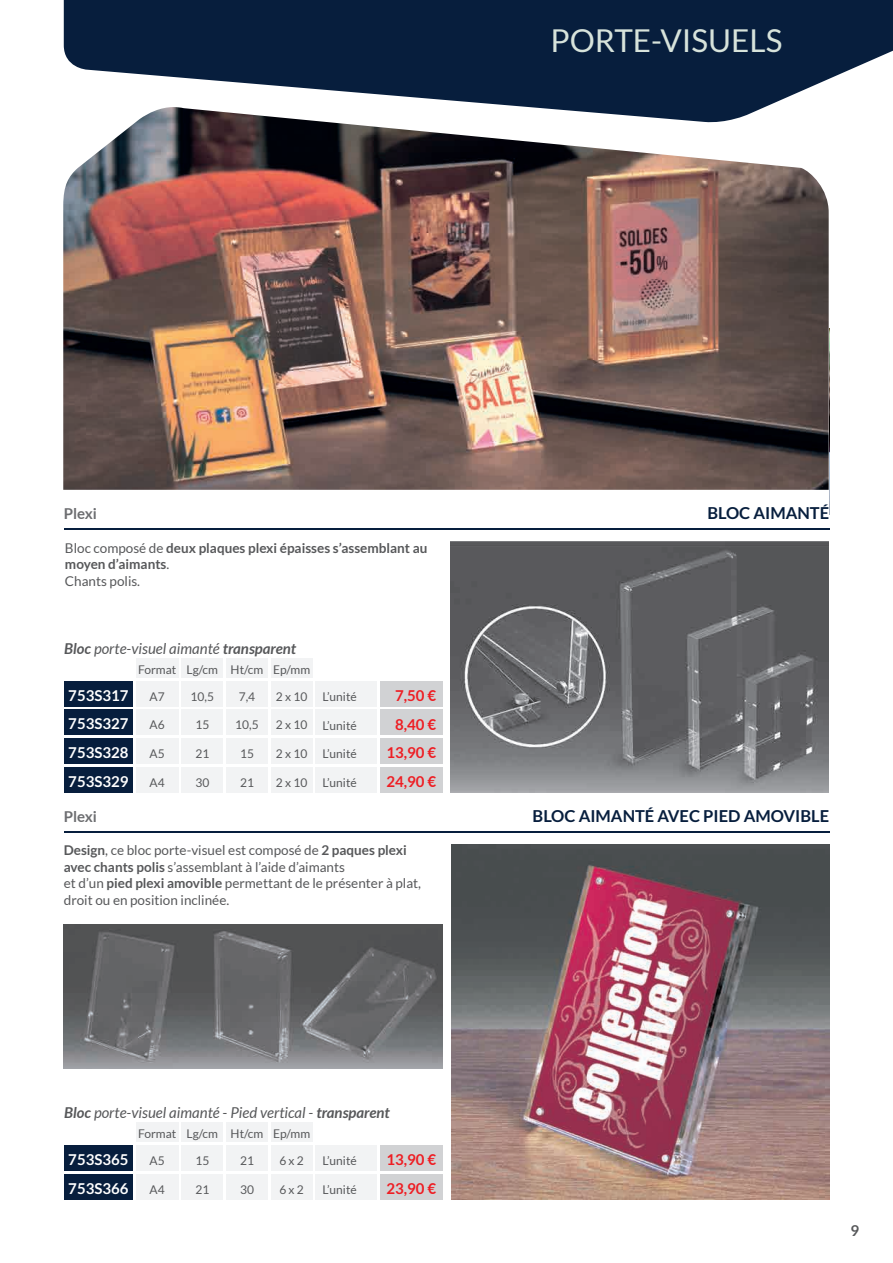
<style>
.page{position:relative;width:893px;height:1263px;background:#fff}
.page>*{position:absolute;margin:0;border:0;box-sizing:border-box;transform-origin:0 0}
.t1{font:31.5px "Lato";color:#d7e3db}
.t2{font:700 16.5px "Lato";color:#071e3d}
.t3{font:italic 15px "Lato";color:#57585a}
.t4{font:700 15px "Lato";color:#fff}
.t5{font:700 15px "Lato";color:#ee1d23}
.t6{font:700 15px "Lato";color:#6c6d70}
.t7{font:700 15px "Lato";color:#57585a}
.t8{font:13.5px/16.5px "Lato";color:#57585a}
.t9{font:700 13.5px/16.5px "Lato";color:#57585a}
.t10{font:12px "Lato";color:#57585a}
.s1{font-weight:400}
.s2{font-weight:700}
</style>
<div class="page">
<svg style="left:64px;top:0;width:829px;height:107px;background:#2a3e59"></svg>
<img style="left:63px;top:107px;width:766px;height:383px">
<img style="left:829px;top:329px;width:1px;height:185px">
<img style="left:451px;top:844px;width:378px;height:355px">
<hr style="left:64px;top:831px;width:765px;height:2px;background:#071e3d">
<img style="left:450px;top:542px;width:378px;height:250px">
<hr style="left:64px;top:529px;width:765px;height:1px;background:#071e3d">
<div style="left:380px;top:1145px;width:62px;height:26px;background:#d1d2d4"></div>
<div style="left:136px;top:1123px;width:42px;height:19px;background:#f2f3f4"></div>
<div style="left:182px;top:1123px;width:41px;height:19px;background:#f2f3f4"></div>
<div style="left:226px;top:1123px;width:42px;height:19px;background:#f2f3f4"></div>
<div style="left:271px;top:1123px;width:41px;height:19px;background:#f2f3f4"></div>
<div style="left:136px;top:1145px;width:42px;height:26px;background:#f2f3f4"></div>
<div style="left:316px;top:1145px;width:61px;height:26px;background:#f2f3f4"></div>
<div style="left:182px;top:1145px;width:41px;height:26px;background:#f2f3f4"></div>
<div style="left:226px;top:1145px;width:42px;height:26px;background:#f2f3f4"></div>
<div style="left:271px;top:1145px;width:41px;height:26px;background:#f2f3f4"></div>
<div style="left:380px;top:1174px;width:62px;height:25px;background:#d1d2d4"></div>
<div style="left:136px;top:1174px;width:42px;height:25px;background:#f2f3f4"></div>
<div style="left:316px;top:1174px;width:61px;height:25px;background:#f2f3f4"></div>
<div style="left:182px;top:1174px;width:41px;height:25px;background:#f2f3f4"></div>
<div style="left:226px;top:1174px;width:42px;height:25px;background:#f2f3f4"></div>
<div style="left:271px;top:1174px;width:41px;height:25px;background:#f2f3f4"></div>
<div style="left:64px;top:1174px;width:69px;height:25px;background:#071e3d"></div>
<div style="left:64px;top:1145px;width:69px;height:26px;background:#071e3d"></div>
<div style="left:136px;top:681px;width:42px;height:25px;background:#f2f3f4"></div>
<div style="left:316px;top:681px;width:61px;height:25px;background:#f2f3f4"></div>
<div style="left:380px;top:681px;width:62px;height:25px;background:#d1d2d4"></div>
<div style="left:182px;top:681px;width:41px;height:25px;background:#f2f3f4"></div>
<div style="left:226px;top:681px;width:42px;height:25px;background:#f2f3f4"></div>
<div style="left:271px;top:681px;width:41px;height:25px;background:#f2f3f4"></div>
<div style="left:136px;top:658px;width:42px;height:20px;background:#f2f3f4"></div>
<div style="left:182px;top:658px;width:41px;height:20px;background:#f2f3f4"></div>
<div style="left:226px;top:658px;width:42px;height:20px;background:#f2f3f4"></div>
<div style="left:271px;top:658px;width:41px;height:20px;background:#f2f3f4"></div>
<div style="left:136px;top:738px;width:42px;height:26px;background:#f2f3f4"></div>
<div style="left:316px;top:738px;width:61px;height:26px;background:#f2f3f4"></div>
<div style="left:380px;top:738px;width:62px;height:26px;background:#d1d2d4"></div>
<div style="left:182px;top:738px;width:41px;height:26px;background:#f2f3f4"></div>
<div style="left:226px;top:738px;width:42px;height:26px;background:#f2f3f4"></div>
<div style="left:271px;top:738px;width:41px;height:26px;background:#f2f3f4"></div>
<div style="left:136px;top:710px;width:42px;height:25px;background:#f2f3f4"></div>
<div style="left:316px;top:710px;width:61px;height:25px;background:#f2f3f4"></div>
<div style="left:380px;top:710px;width:62px;height:25px;background:#d1d2d4"></div>
<div style="left:182px;top:710px;width:41px;height:25px;background:#f2f3f4"></div>
<div style="left:226px;top:710px;width:42px;height:25px;background:#f2f3f4"></div>
<div style="left:271px;top:710px;width:41px;height:25px;background:#f2f3f4"></div>
<div style="left:136px;top:767px;width:42px;height:25px;background:#f2f3f4"></div>
<div style="left:316px;top:767px;width:61px;height:25px;background:#f2f3f4"></div>
<div style="left:380px;top:767px;width:62px;height:25px;background:#d1d2d4"></div>
<div style="left:182px;top:767px;width:41px;height:25px;background:#f2f3f4"></div>
<div style="left:226px;top:767px;width:42px;height:25px;background:#f2f3f4"></div>
<div style="left:271px;top:767px;width:41px;height:25px;background:#f2f3f4"></div>
<div style="left:64px;top:710px;width:69px;height:25px;background:#071e3d"></div>
<div style="left:64px;top:681px;width:69px;height:25px;background:#071e3d"></div>
<div style="left:64px;top:767px;width:69px;height:25px;background:#071e3d"></div>
<div style="left:64px;top:738px;width:69px;height:26px;background:#071e3d"></div>
<img style="left:64px;top:924px;width:378px;height:145px">
<h1 class="t1" style="left:550px;top:23px;width:233px">PORTE-VISUELS</h1>
<p class="t6" style="left:64px;top:505px;width:35px">Plexi</p>
<p class="t2" style="left:707px;top:504px;width:123px">BLOC AIMANTÉ</p>
<p class="t9" style="left:65px;top:539px;width:364px"><span class="s1">Bloc composé de</span> deux plaques plexi épaisses s’assemblant au moyen d’aimants<span class="s1">.<br>Chants polis.</span></p>
<p class="t3" style="left:64px;top:640px;width:234px"><span class="s2">Bloc</span> porte-visuel aimanté <span class="s2">transparent</span></p>
<p class="t10" style="left:150px;top:690px;width:17px">A7</p>
<p class="t10" style="left:191px;top:690px;width:25px">10,5</p>
<p class="t10" style="left:239px;top:690px;width:18px">7,4</p>
<p class="t10" style="left:276px;top:690px;width:33px">2 x 10</p>
<p class="t10" style="left:323px;top:690px;width:36px">L’unité</p>
<p class="t5" style="left:395px;top:687px;width:43px">7,50 €</p>
<p class="t10" style="left:138px;top:663px;width:174px">Format Lg/cm Ht/cm Ep/mm</p>
<p class="t4" style="left:68px;top:686px;width:62px">753S317</p>
<p class="t4" style="left:68px;top:715px;width:62px">753S327</p>
<p class="t10" style="left:150px;top:718px;width:17px">A6</p>
<p class="t10" style="left:195px;top:718px;width:15px">15</p>
<p class="t10" style="left:235px;top:718px;width:25px">10,5</p>
<p class="t10" style="left:276px;top:718px;width:33px">2 x 10</p>
<p class="t10" style="left:323px;top:718px;width:36px">L’unité</p>
<p class="t5" style="left:395px;top:715px;width:43px">8,40 €</p>
<p class="t4" style="left:68px;top:744px;width:62px">753S328</p>
<p class="t10" style="left:150px;top:747px;width:17px">A5</p>
<p class="t10" style="left:195px;top:747px;width:15px">21</p>
<p class="t10" style="left:240px;top:747px;width:15px">15</p>
<p class="t10" style="left:276px;top:747px;width:33px">2 x 10</p>
<p class="t10" style="left:323px;top:747px;width:36px">L’unité</p>
<p class="t5" style="left:386px;top:744px;width:51px">13,90 €</p>
<p class="t4" style="left:68px;top:773px;width:62px">753S329</p>
<p class="t10" style="left:150px;top:776px;width:17px">A4</p>
<p class="t10" style="left:195px;top:776px;width:15px">30</p>
<p class="t10" style="left:240px;top:776px;width:15px">21</p>
<p class="t10" style="left:276px;top:776px;width:33px">2 x 10</p>
<p class="t10" style="left:323px;top:776px;width:36px">L’unité</p>
<p class="t5" style="left:386px;top:773px;width:51px">24,90 €</p>
<p class="t6" style="left:64px;top:808px;width:35px">Plexi</p>
<p class="t2" style="left:533px;top:806px;width:298px">BLOC AIMANTÉ AVEC PIED AMOVIBLE</p>
<p class="t8" style="left:64px;top:842px;width:359px"><span class="s2">Design</span>, ce bloc porte-visuel est composé de <span class="s2">2 paques plexi avec chants polis</span> s’assemblant à l’aide d’aimants<br>et d’un <span class="s2">pied plexi amovible</span> permettant de le présenter à plat, droit ou en position inclinée.</p>
<p class="t3" style="left:64px;top:1104px;width:327px"><span class="s2">Bloc</span> porte-visuel aimanté - Pied vertical - <span class="s2">transparent</span></p>
<p class="t5" style="left:386px;top:1151px;width:51px">13,90 €</p>
<p class="t10" style="left:138px;top:1127px;width:174px">Format Lg/cm Ht/cm Ep/mm</p>
<p class="t10" style="left:150px;top:1154px;width:17px">A5</p>
<p class="t10" style="left:195px;top:1154px;width:15px">15</p>
<p class="t10" style="left:240px;top:1154px;width:15px">21</p>
<p class="t10" style="left:279px;top:1154px;width:26px">6 x 2</p>
<p class="t10" style="left:323px;top:1154px;width:36px">L’unité</p>
<p class="t4" style="left:68px;top:1151px;width:62px">753S365</p>
<p class="t4" style="left:68px;top:1179px;width:62px">753S366</p>
<p class="t10" style="left:150px;top:1182px;width:17px">A4</p>
<p class="t10" style="left:195px;top:1182px;width:15px">21</p>
<p class="t10" style="left:240px;top:1182px;width:15px">30</p>
<p class="t10" style="left:279px;top:1182px;width:26px">6 x 2</p>
<p class="t10" style="left:323px;top:1183px;width:36px">L’unité</p>
<p class="t5" style="left:386px;top:1180px;width:51px">23,90 €</p>
<p class="t7" style="left:850px;top:1222px;width:10px">9</p>
</div>
